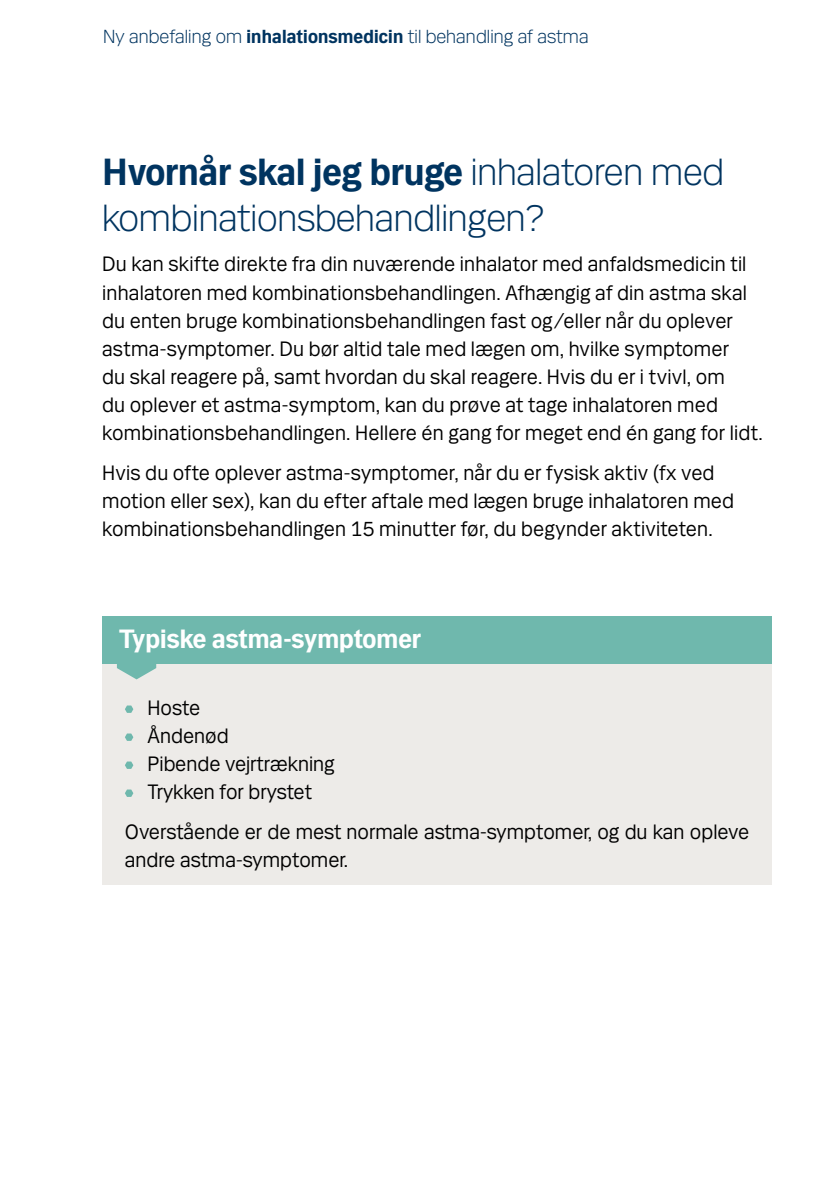
<style>
.page{position:relative;width:840px;height:1191px;background:#fff}
.page>*{position:absolute;margin:0;border:0;box-sizing:border-box;transform-origin:0 0}
.t1{font:300 40px/46.2px "Mari";letter-spacing:-.005em;color:#003460}
.Blue_header{font:700 28px "Mari";color:#fff}
.Beige{font:22px/28px "Mari";letter-spacing:.005em;color:#000}
.t2{font:300 20px "Mari";letter-spacing:.005em;color:#003460}
.s1{font-weight:700}
</style>
<div class="page">
<div style="left:102px;top:616px;width:669px;height:47px;background:#6fb8ad"></div>
<div style="left:102px;top:664px;width:669px;height:68px;background:#edebe8"></div>
<div style="left:102px;top:720px;width:669px;height:68px;background:#edebe8"></div>
<div style="left:102px;top:788px;width:669px;height:96px;background:#edebe8"></div>
<svg style="left:125px;top:705px;width:8px;height:8px"></svg>
<svg style="left:125px;top:733px;width:8px;height:8px"></svg>
<svg style="left:125px;top:761px;width:8px;height:8px"></svg>
<svg style="left:125px;top:789px;width:8px;height:8px"></svg>
<svg style="left:117px;top:663px;width:39px;height:16px"></svg>
<p class="t2" style="left:103px;top:24px;width:486px">Ny anbefaling om <span class="s1">inhalationsmedicin</span> til behandling af astma</p>
<p class="t1" style="left:102px;top:147px;width:623px"><span class="s1">Hvornår skal jeg bruge</span> inhalatoren med kombinationsbehandlingen?</p>
<p class="Beige" style="left:102px;top:249px;width:661px">Du kan skifte direkte fra din nuværende inhalator med anfaldsmedicin til inhalatoren med kombinationsbehandlingen. Afhængig af din astma skal du enten bruge kombinationsbehandlingen fast og/eller når du oplever astma-symptomer. Du bør altid tale med lægen om, hvilke symptomer<br>du skal reagere på, samt hvordan du skal reagere. Hvis du er i tvivl, om<br>du oplever et astma-symptom, kan du prøve at tage inhalatoren med kombinationsbehandlingen. Hellere én gang for meget end én gang for lidt.</p>
<p class="Beige" style="left:102px;top:457px;width:633px">Hvis du ofte oplever astma-symptomer, når du er fysisk aktiv (fx ved motion eller sex), kan du efter aftale med lægen bruge inhalatoren med kombinationsbehandlingen 15 minutter før, du begynder aktiviteten.</p>
<p class="Blue_header" style="left:119px;top:622px;width:303px">Typiske astma-symptomer</p>
<p class="Beige" style="left:147px;top:693px;width:54px">Hoste</p>
<p class="Beige" style="left:147px;top:721px;width:82px">Åndenød</p>
<p class="Beige" style="left:147px;top:749px;width:188px">Pibende vejrtrækning</p>
<p class="Beige" style="left:147px;top:777px;width:166px">Trykken for brystet</p>
<p class="Beige" style="left:125px;top:817px;width:625px">Overstående er de mest normale astma-symptomer, og du kan opleve andre astma-symptomer.</p>
</div>
